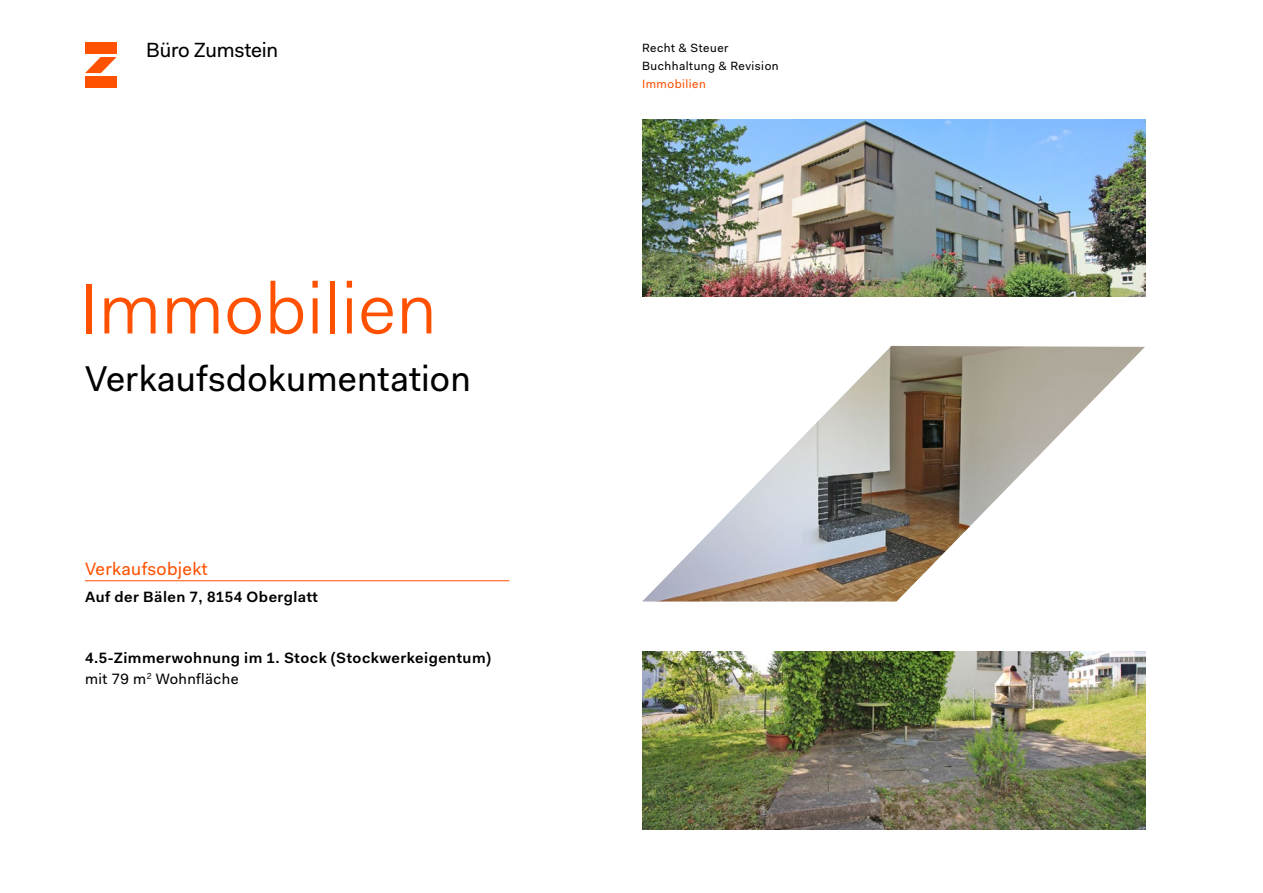
<style>
.page{position:relative;width:1263px;height:893px;background:#fff}
.page>*{position:absolute;margin:0;border:0;box-sizing:border-box;transform-origin:0 0}
.t1{font:72px "Fakt Pro Blond";letter-spacing:.01em;color:#ff5100}
.t2{font:36px "Fakt Pro";letter-spacing:.005em;color:#000}
.t3{font:20.7px "Fakt Pro";letter-spacing:-.015em;color:#000}
.t4{font:18px "Fakt Pro";letter-spacing:.02em;color:#ff5100}
.t5{font:600 15px/21px "Fakt Pro";letter-spacing:.03em;color:#000}
.t6{font:12px/18px "Fakt Pro";letter-spacing:.04em;color:#000}
.t7{font:12px "Fakt Pro";letter-spacing:.04em;color:#ff5100}
.s1{font-weight:400}
</style>
<div class="page">
<div style="left:85px;top:43px;width:32px;height:11px;background:#ff5100"></div>
<div style="left:85px;top:76px;width:32px;height:11px;background:#ff5100"></div>
<svg style="left:85px;top:57px;width:32px;height:16px"></svg>
<hr style="left:85px;top:580px;width:424px;height:1px;background:#ff5100">
<img style="left:642px;top:652px;width:503px;height:177px">
<img style="left:642px;top:119px;width:503px;height:178px">
<img style="left:643px;top:346px;width:502px;height:255px">
<h3 class="t3" style="left:146px;top:36px;width:133px">Büro Zumstein</h3>
<h1 class="t1" style="left:80px;top:261px;width:358px">Immobilien</h1>
<h2 class="t2" style="left:85px;top:355px;width:387px">Verkaufsdokumentation</h2>
<p class="t4" style="left:85px;top:556px;width:124px">Verkaufsobjekt</p>
<p class="t5" style="left:85px;top:586px;width:234px">Auf der Bälen 7, 8154 Oberglatt</p>
<p class="t5" style="left:85px;top:647px;width:407px">4.5-Zimmerwohnung im 1. Stock (Stockwerkeigentum) <span class="s1">mit 79 m</span><sup>2</sup> <span class="s1">Wohnfläche</span></p>
<p class="t6" style="left:642px;top:38px;width:138px">Recht &amp; Steuer<br>Buchhaltung &amp; Revision</p>
<p class="t7" style="left:642px;top:75px;width:65px">Immobilien</p>
</div>
